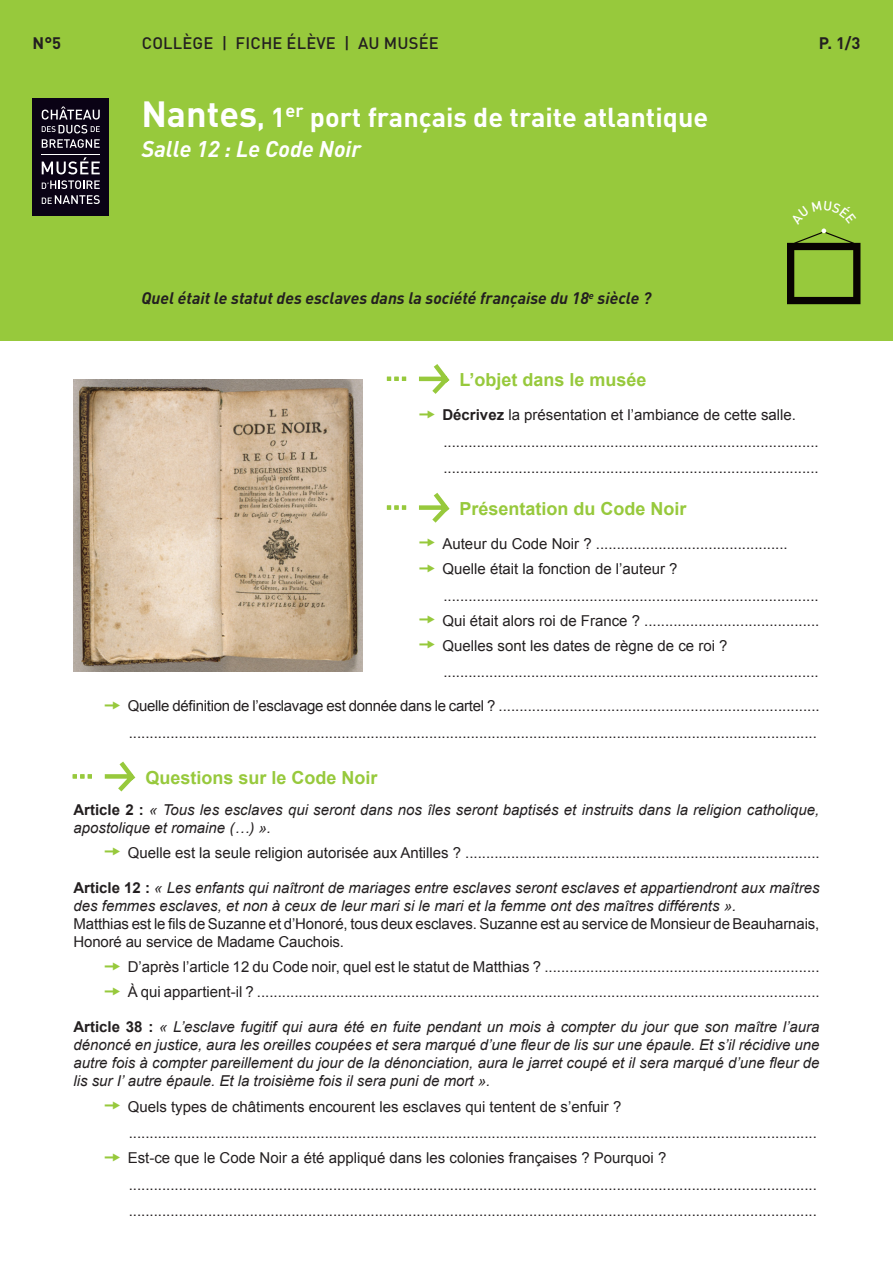
<style>
.page{position:relative;width:893px;height:1263px;background:#fff}
.page>*{position:absolute;margin:0;border:0;box-sizing:border-box;transform-origin:0 0}
.t1{font:700 27px "DINOT";color:#fff}
.t2{font:27px "Arial";color:#97c93c}
.t3{font:italic 700 22.5px "DINOT";color:#fff}
.texte_à_puces{font:700 18px "Arial";color:#97c93c}
.sous-titre{font:700 18px "Arial";color:#97c93c}
.Question{font:italic 700 16.5px "DINOT";color:#231f20}
.Numérotation_paginat{font:500 16.5px "DINOT";letter-spacing:.01em;color:#231f20}
.Numérotation_paginat-2{font:700 16.5px "DINOT";color:#231f20}
.texte_à_puces-2{font:15px "Arial";color:#231f20}
.question{font:italic 15px/18px "Arial";color:#231f20}
.texte_à_puces-3{font:italic 15px/18px "Arial";color:#231f20}
.corps_du_texte{font:15px/18px "Arial";letter-spacing:-.01em;color:#231f20}
.texte_à_puces-4{font:15px "Arial";letter-spacing:-.02em;color:#231f20}
.s1{font-size:36px}
.s2{font-weight:700}
.s3{font-weight:700;font-style:normal}
</style>
<div class="page">
<div style="left:0;top:0;width:893px;height:340px;background:#97c93c"></div>
<div style="left:32px;top:98px;width:77px;height:118px;background:#0a0215"></div>
<svg style="left:42px;top:157px;width:58px;height:17px"></svg>
<svg style="left:42px;top:180px;width:58px;height:9px"></svg>
<svg style="left:42px;top:195px;width:58px;height:9px"></svg>
<svg style="left:42px;top:106px;width:58px;height:27px"></svg>
<svg style="left:42px;top:139px;width:58px;height:9px"></svg>
<hr style="left:42px;top:154px;width:58px;height:1px;background:#fff">
<svg style="left:419px;top:364px;width:31px;height:30px"></svg>
<svg style="left:419px;top:492px;width:31px;height:31px"></svg>
<svg style="left:104px;top:761px;width:32px;height:31px"></svg>
<img style="left:73px;top:379px;width:289px;height:292px">
<svg style="left:787px;top:228px;width:73px;height:76px"></svg>
<p class="Numérotation_paginat-2" style="left:33px;top:32px;width:30px">N°5</p>
<p class="Numérotation_paginat" style="left:142px;top:32px;width:298px">COLLÈGE | FICHE ÉLÈVE | AU MUSÉE</p>
<p class="Numérotation_paginat-2" style="left:819px;top:32px;width:43px">P. 1/3</p>
<h1 class="t1" style="left:141px;top:100px;width:568px"><span class="s1">Nantes</span>, 1<sup>er</sup> port français de traite atlantique</h1>
<h2 class="t3" style="left:141px;top:134px;width:221px">Salle 12 : Le Code Noir</h2>
<p class="Question" style="left:141px;top:288px;width:511px">Quel était le statut des esclaves dans la société française du 18<sup>e</sup> siècle ?</p>
<h1 class="t2" style="left:385px;top:353px;width:24px">...</h1>
<p class="sous-titre" style="left:460px;top:368px;width:189px">L’objet dans le musée</p>
<p class="texte_à_puces-2" style="left:442px;top:405px;width:355px"><span class="s2">Décrivez</span> la présentation et l’ambiance de cette salle.</p>
<p class="texte_à_puces-2" style="left:443px;top:431px;width:377px">..........................................................................................</p>
<p class="texte_à_puces-2" style="left:443px;top:458px;width:377px">..........................................................................................</p>
<h1 class="t2" style="left:385px;top:482px;width:24px">...</h1>
<p class="texte_à_puces" style="left:460px;top:497px;width:229px">Présentation du Code Noir</p>
<p class="texte_à_puces-2" style="left:442px;top:534px;width:347px">Auteur du Code Noir ? ..............................................</p>
<p class="texte_à_puces-2" style="left:442px;top:559px;width:237px">Quelle était la fonction de l’auteur ?</p>
<p class="texte_à_puces-2" style="left:443px;top:585px;width:377px">..........................................................................................</p>
<p class="texte_à_puces-2" style="left:442px;top:611px;width:378px">Qui était alors roi de France ? ..........................................</p>
<p class="texte_à_puces-2" style="left:442px;top:636px;width:287px">Quelles sont les dates de règne de ce roi ?</p>
<p class="texte_à_puces-2" style="left:443px;top:662px;width:377px">..........................................................................................</p>
<p class="texte_à_puces-4" style="left:128px;top:696px;width:693px">Quelle définition de l’esclavage est donnée dans le cartel ? .............................................................................</p>
<p class="texte_à_puces-2" style="left:129px;top:723px;width:690px">.....................................................................................................................................................................</p>
<h1 class="t2" style="left:71px;top:750px;width:24px">...</h1>
<p class="texte_à_puces" style="left:145px;top:766px;width:234px">Questions sur le Code Noir</p>
<p class="question" style="left:73px;top:801px;width:747px"><span class="s3">Article 2 :</span> « Tous les esclaves qui seront dans nos îles seront baptisés et instruits dans la religion catholique, apostolique et romaine (…) ».</p>
<p class="texte_à_puces-2" style="left:128px;top:843px;width:693px">Quelle est la seule religion autorisée aux Antilles ? .....................................................................................</p>
<p class="texte_à_puces-3" style="left:73px;top:879px;width:747px"><span class="s3">Article 12 :</span> « Les enfants qui naîtront de mariages entre esclaves seront esclaves et appartiendront aux maîtres des femmes esclaves, et non à ceux de leur mari si le mari et la femme ont des maîtres différents ».</p>
<p class="corps_du_texte" style="left:73px;top:915px;width:747px">Matthias est le fils de Suzanne et d’Honoré, tous deux esclaves. Suzanne est au service de Monsieur de Beauharnais,<br>Honoré au service de Madame Cauchois.</p>
<p class="texte_à_puces-2" style="left:128px;top:957px;width:693px">D’après l’article 12 du Code noir, quel est le statut de Matthias ? ..................................................................</p>
<p class="texte_à_puces-2" style="left:128px;top:982px;width:693px">À qui appartient-il ? .......................................................................................................................................</p>
<p class="question" style="left:73px;top:1018px;width:747px;text-align:justify"><span class="s3">Article 38 :</span> « L’esclave fugitif qui aura été en fuite pendant un mois à compter du jour que son maître l’aura dénoncé en justice, aura les oreilles coupées et sera marqué d’une fleur de lis sur une épaule. Et s’il récidive une autre fois à compter pareillement du jour de la dénonciation, aura le jarret coupé et il sera marqué d’une fleur de lis sur I’ autre épaule. Et la troisième fois il sera puni de mort ».</p>
<p class="texte_à_puces-2" style="left:128px;top:1096px;width:495px">Quels types de châtiments encourent les esclaves qui tentent de s’enfuir ?</p>
<p class="texte_à_puces-2" style="left:129px;top:1123px;width:690px">.....................................................................................................................................................................</p>
<p class="texte_à_puces-2" style="left:128px;top:1148px;width:540px">Est-ce que le Code Noir a été appliqué dans les colonies françaises ? Pourquoi ?</p>
<p class="texte_à_puces-2" style="left:129px;top:1175px;width:690px">.....................................................................................................................................................................</p>
<p class="texte_à_puces-2" style="left:129px;top:1201px;width:690px">.....................................................................................................................................................................</p>
</div>
